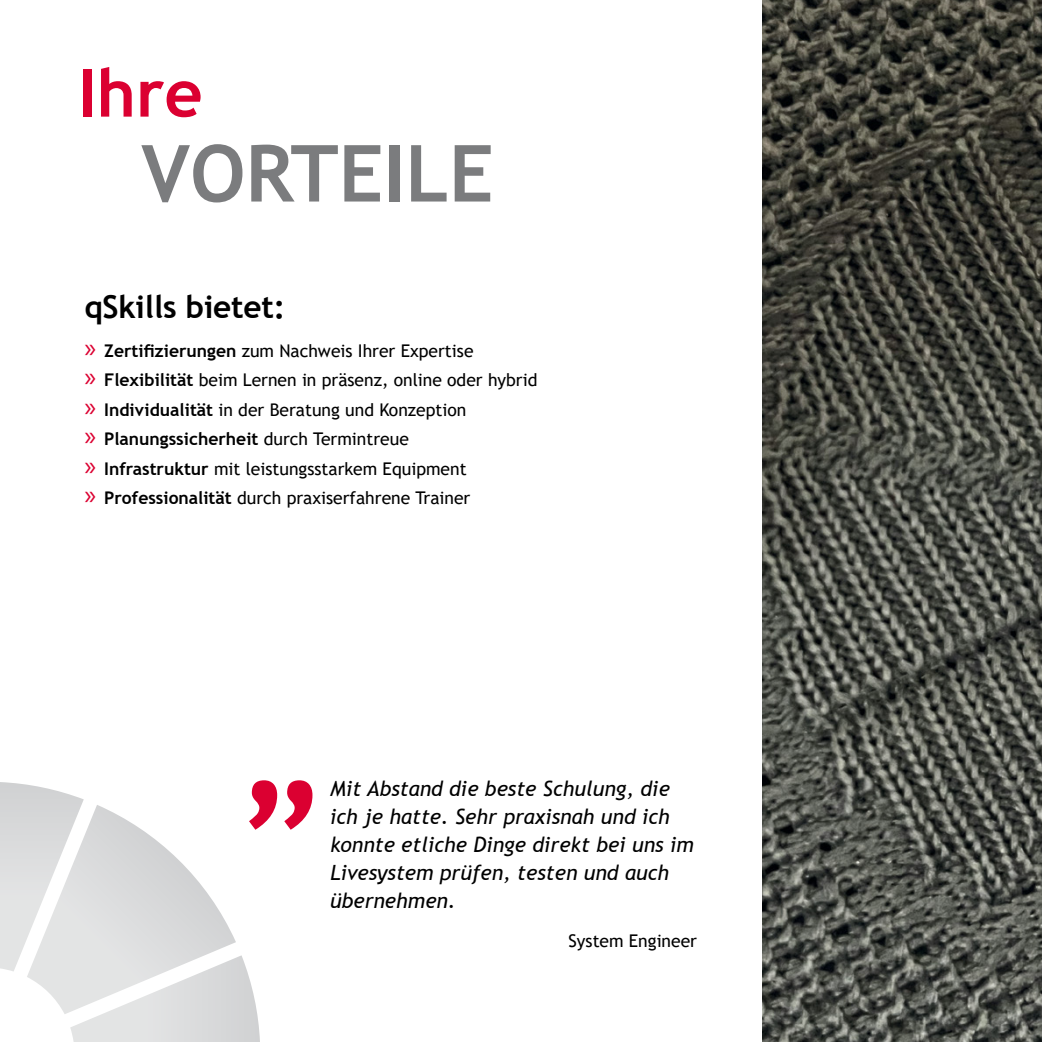
<style>
.page{position:relative;width:1042px;height:1042px;background:#fff}
.page>*{position:absolute;margin:0;border:0;box-sizing:border-box;transform-origin:0 0}
.t1{font:700 157.15px "Trebuchet MS";color:#db0031}
.t2{font:700 78.75px "Trebuchet MS";color:#7b7c7e}
.t3{font:700 66.5px "Trebuchet MS";color:#db0031}
.t4{font:700 31.5px "Trebuchet MS";letter-spacing:-.005em;color:#000}
.t5{font:italic 21px/28px "Trebuchet MS";color:#000}
.t6{font:17.5px/29.4px "Trebuchet MS";color:#000}
.s1{font-family:"Myriad Pro";font-size:28px;color:#db0031}
.s2{font-weight:700}
</style>
<div class="page">
<img style="left:763px;top:0;width:279px;height:1042px">
<svg style="left:0;top:782px;width:260px;height:260px"></svg>
<h3 class="t3" style="left:78px;top:51px;width:126px">Ihre</h3>
<h2 class="t2" style="left:141px;top:124px;width:354px">VORTEILE</h2>
<h3 class="t4" style="left:84px;top:287px;width:203px">qSkills bietet:</h3>
<p class="t6" style="left:84px;top:336px;width:455px"><span class="s1">»</span> <span class="s2">Zertifizierungen</span> zum Nachweis Ihrer Expertise<br><span class="s1">»</span> <span class="s2">Flexibilität</span> beim Lernen in präsenz, online oder hybrid <span class="s1">»</span> <span class="s2">Individualität</span> in der Beratung und Konzeption<br><span class="s1">»</span> <span class="s2">Planungssicherheit</span> durch Termintreue<br><span class="s1">»</span> <span class="s2">Infrastruktur</span> mit leistungsstarkem Equipment<br><span class="s1">»</span> <span class="s2">Professionalität</span> durch praxiserfahrene Trainer</p>
<h1 class="t1" style="left:239px;top:647px;width:84px">„</h1>
<p class="t5" style="left:330px;top:774px;width:365px">Mit Abstand die beste Schulung, die ich je hatte. Sehr praxisnah und ich konnte etliche Dinge direkt bei uns im<br>Livesystem prüfen, testen und auch übernehmen.</p>
<p class="t6" style="left:568px;top:926px;width:130px">System Engineer</p>
</div>
